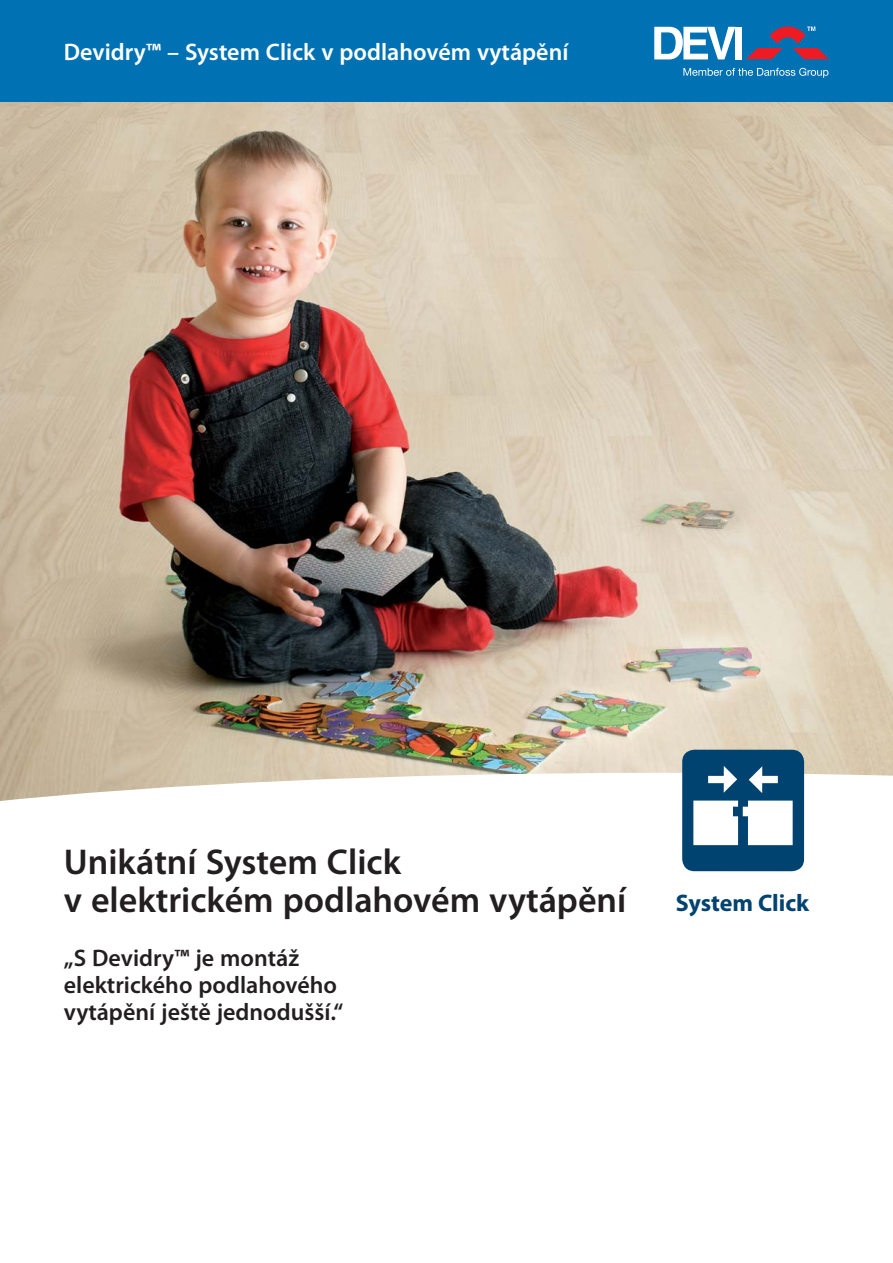
<style>
.page{position:relative;width:893px;height:1263px;background:#fff}
.page>*{position:absolute;margin:0;border:0;box-sizing:border-box;transform-origin:0 0}
.t1{font:600 36px/37.5px "Myriad Pro";color:#231f20}
.t2{font:600 24px/27px "Myriad Pro";color:#231f20}
.t3{font:600 24px "Myriad Pro";color:#fff}
.t4{font:700 24px "Myriad Pro";color:#004370}
</style>
<div class="page">
<img style="left:0;top:102px;width:893px;height:700px">
<div style="left:0;top:0;width:893px;height:102px;background:#0072b4"></div>
<svg style="left:654px;top:27px;width:81px;height:32px"></svg>
<div style="left:735px;top:27px;width:6px;height:32px;background:#fff"></div>
<svg style="left:746px;top:27px;width:83px;height:32px"></svg>
<svg style="left:683px;top:68px;width:145px;height:10px"></svg>
<div style="left:682px;top:750px;width:122px;height:121px;background:#004371;border-radius:12px"></div>
<div style="left:693px;top:800px;width:45px;height:45px;background:#fff"></div>
<div style="left:733px;top:807px;width:8px;height:9px;background:#004371"></div>
<div style="left:748px;top:800px;width:45px;height:45px;background:#fff"></div>
<div style="left:743px;top:807px;width:7px;height:9px;background:#fff"></div>
<div style="left:708px;top:776px;width:20px;height:7px;background:#fff"></div>
<svg style="left:724px;top:766px;width:13px;height:27px"></svg>
<div style="left:758px;top:776px;width:20px;height:7px;background:#fff"></div>
<svg style="left:749px;top:766px;width:13px;height:27px"></svg>
<p class="t3" style="left:64px;top:43px;width:506px">Devidry™ – System Click v podlahovém vytápění</p>
<h1 class="t1" style="left:64px;top:847px;width:564px">Unikátní System Click<br>v elektrickém podlahovém vytápění</h1>
<p class="t2" style="left:64px;top:947px;width:281px">„S Devidry™ je montáž elektrického podlahového vytápění ještě jednodušší.“</p>
<p class="t4" style="left:676px;top:894px;width:135px">System Click</p>
</div>
